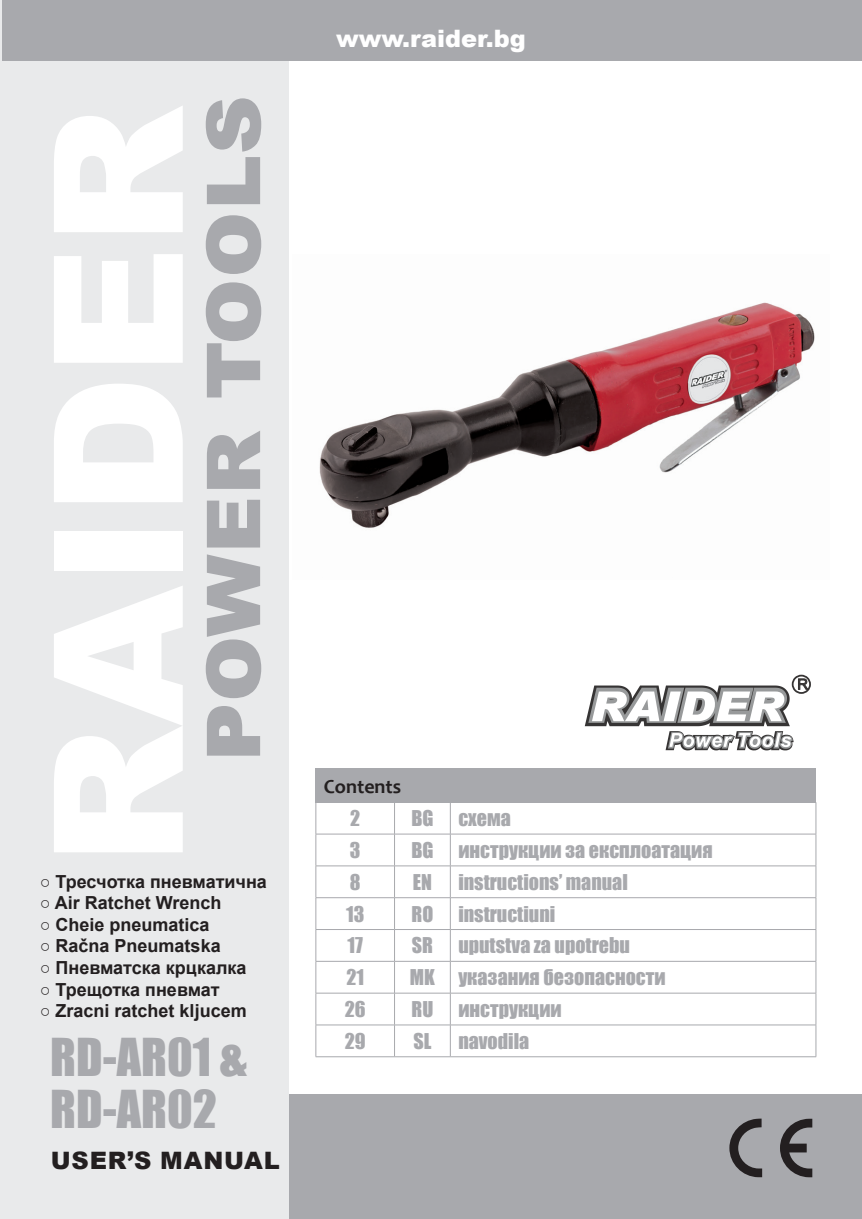
<style>
.page{position:relative;width:862px;height:1219px;background:#fff}
.page>*{position:absolute;margin:0;border:0;box-sizing:border-box;transform-origin:0 0}
.Body_Text_2{font:900 180px "Arial";color:#fff}
.Body_Text_2-2{font:900 96px "Arial";color:#a8a9ad}
.t1{font:48px/52px "Impact";color:#a8a9ad}
.Body_Text_2-3{font:900 24px "Arial";color:#fff}
.t2{font:900 24px "Arial";letter-spacing:.035em;color:#231f20}
.t3{font:20px "Impact";color:#a8a9ad}
.t4{font:700 20px "Candara";color:#231f20}
.SUB_1{font:700 18px "Arial";color:#231f20}
</style>
<div class="page">
<div style="left:2px;top:1094px;width:860px;height:125px;background:#a8a9ad"></div>
<div style="left:1px;top:0;width:288px;height:1218px;background:#e9eaeb"></div>
<div style="left:2px;top:0;width:860px;height:61px;background:#a8a9ad"></div>
<div style="left:316px;top:768px;width:500px;height:34px;background:#a8a9ad"></div>
<hr style="left:815px;top:802px;width:1px;height:32px;background:#a8a9ad">
<hr style="left:394px;top:834px;width:56px;height:1px;background:#a8a9ad">
<hr style="left:450px;top:834px;width:366px;height:1px;background:#a8a9ad">
<hr style="left:815px;top:834px;width:1px;height:32px;background:#a8a9ad">
<hr style="left:315px;top:866px;width:1px;height:31px;background:#a8a9ad">
<hr style="left:394px;top:865px;width:56px;height:1px;background:#a8a9ad">
<hr style="left:394px;top:866px;width:1px;height:31px;background:#a8a9ad">
<hr style="left:450px;top:865px;width:366px;height:1px;background:#a8a9ad">
<hr style="left:450px;top:866px;width:1px;height:31px;background:#a8a9ad">
<hr style="left:815px;top:866px;width:1px;height:31px;background:#a8a9ad">
<hr style="left:316px;top:897px;width:78px;height:1px;background:#a8a9ad">
<hr style="left:315px;top:898px;width:1px;height:31px;background:#a8a9ad">
<hr style="left:394px;top:897px;width:56px;height:1px;background:#a8a9ad">
<hr style="left:394px;top:898px;width:1px;height:31px;background:#a8a9ad">
<hr style="left:450px;top:897px;width:366px;height:1px;background:#a8a9ad">
<hr style="left:450px;top:898px;width:1px;height:31px;background:#a8a9ad">
<hr style="left:815px;top:898px;width:1px;height:31px;background:#a8a9ad">
<hr style="left:316px;top:929px;width:78px;height:1px;background:#a8a9ad">
<hr style="left:315px;top:930px;width:1px;height:31px;background:#a8a9ad">
<hr style="left:394px;top:929px;width:56px;height:1px;background:#a8a9ad">
<hr style="left:394px;top:930px;width:1px;height:31px;background:#a8a9ad">
<hr style="left:450px;top:929px;width:366px;height:1px;background:#a8a9ad">
<hr style="left:450px;top:930px;width:1px;height:31px;background:#a8a9ad">
<hr style="left:815px;top:930px;width:1px;height:31px;background:#a8a9ad">
<hr style="left:316px;top:961px;width:78px;height:1px;background:#a8a9ad">
<hr style="left:315px;top:962px;width:1px;height:31px;background:#a8a9ad">
<hr style="left:394px;top:961px;width:56px;height:1px;background:#a8a9ad">
<hr style="left:394px;top:962px;width:1px;height:31px;background:#a8a9ad">
<hr style="left:450px;top:961px;width:366px;height:1px;background:#a8a9ad">
<hr style="left:450px;top:962px;width:1px;height:31px;background:#a8a9ad">
<hr style="left:815px;top:962px;width:1px;height:31px;background:#a8a9ad">
<hr style="left:316px;top:993px;width:78px;height:1px;background:#a8a9ad">
<hr style="left:315px;top:993px;width:1px;height:32px;background:#a8a9ad">
<hr style="left:394px;top:993px;width:56px;height:1px;background:#a8a9ad">
<hr style="left:394px;top:993px;width:1px;height:32px;background:#a8a9ad">
<hr style="left:450px;top:993px;width:366px;height:1px;background:#a8a9ad">
<hr style="left:450px;top:993px;width:1px;height:32px;background:#a8a9ad">
<hr style="left:815px;top:993px;width:1px;height:32px;background:#a8a9ad">
<hr style="left:316px;top:1025px;width:78px;height:1px;background:#a8a9ad">
<hr style="left:315px;top:1025px;width:1px;height:31px;background:#a8a9ad">
<hr style="left:394px;top:1025px;width:56px;height:1px;background:#a8a9ad">
<hr style="left:394px;top:1025px;width:1px;height:31px;background:#a8a9ad">
<hr style="left:450px;top:1025px;width:366px;height:1px;background:#a8a9ad">
<hr style="left:450px;top:1025px;width:1px;height:31px;background:#a8a9ad">
<hr style="left:815px;top:1025px;width:1px;height:31px;background:#a8a9ad">
<hr style="left:316px;top:1056px;width:78px;height:1px;background:#a8a9ad">
<hr style="left:394px;top:1056px;width:56px;height:1px;background:#a8a9ad">
<hr style="left:450px;top:1056px;width:366px;height:1px;background:#a8a9ad">
<hr style="left:315px;top:802px;width:1px;height:32px;background:#a8a9ad">
<hr style="left:394px;top:802px;width:1px;height:32px;background:#a8a9ad">
<hr style="left:450px;top:802px;width:1px;height:32px;background:#a8a9ad">
<hr style="left:316px;top:834px;width:78px;height:1px;background:#a8a9ad">
<hr style="left:315px;top:834px;width:1px;height:32px;background:#a8a9ad">
<hr style="left:394px;top:834px;width:1px;height:32px;background:#a8a9ad">
<hr style="left:450px;top:834px;width:1px;height:32px;background:#a8a9ad">
<hr style="left:316px;top:865px;width:78px;height:1px;background:#a8a9ad">
<svg style="left:585px;top:674px;width:226px;height:76px"></svg>
<svg style="left:729px;top:1119px;width:33px;height:58px"></svg>
<svg style="left:780px;top:1119px;width:32px;height:58px"></svg>
<img style="left:319px;top:302px;width:496px;height:226px">
<p class="Body_Text_2" style="left:-12px;top:866px;width:762px;rotate:-90deg">RAIDER</p>
<p class="Body_Text_2-2" style="left:156px;top:763px;width:669px;rotate:-90deg">power tools</p>
<p class="SUB_1" style="left:40px;top:869px;width:229px">○ Тресчотка пневматична</p>
<p class="SUB_1" style="left:40px;top:890px;width:183px">○ Air Ratchet Wrench</p>
<p class="SUB_1" style="left:40px;top:912px;width:171px">○ Cheie pneumatica</p>
<p class="SUB_1" style="left:40px;top:933px;width:182px">○ Račna Pneumatska</p>
<p class="SUB_1" style="left:40px;top:955px;width:208px">○ Пневматска крцкалка</p>
<p class="SUB_1" style="left:40px;top:977px;width:182px">○ Трещотка пневмат</p>
<p class="SUB_1" style="left:40px;top:998px;width:208px">○ Zracni ratchet kljucem</p>
<p class="t1" style="left:50px;top:1030px;width:198px">RD-AR01 &amp;<br>RD-AR02</p>
<p class="t2" style="left:51px;top:1143px;width:230px">USER’S MANUAL</p>
<p class="Body_Text_2-3" style="left:336px;top:21px;width:191px">www.raider.bg</p>
<p class="t4" style="left:324px;top:773px;width:79px">Contents</p>
<p class="t3" style="left:350px;top:803px;width:12px">2</p>
<p class="t3" style="left:411px;top:803px;width:24px">BG</p>
<p class="t3" style="left:458px;top:803px;width:54px">схема</p>
<p class="t3" style="left:350px;top:834px;width:12px">3</p>
<p class="t3" style="left:411px;top:834px;width:24px">BG</p>
<p class="t3" style="left:458px;top:834px;width:256px">инструкции за експлоатация</p>
<p class="t3" style="left:350px;top:866px;width:12px">8</p>
<p class="t3" style="left:413px;top:866px;width:21px">EN</p>
<p class="t3" style="left:458px;top:866px;width:171px">instructions’ manual</p>
<p class="t3" style="left:346px;top:898px;width:20px">13</p>
<p class="t3" style="left:411px;top:898px;width:23px">RO</p>
<p class="t3" style="left:458px;top:898px;width:98px">instructiuni</p>
<p class="t3" style="left:347px;top:930px;width:17px">17</p>
<p class="t3" style="left:412px;top:930px;width:23px">SR</p>
<p class="t3" style="left:458px;top:930px;width:173px">uputstva za upotrebu</p>
<p class="t3" style="left:346px;top:962px;width:19px">21</p>
<p class="t3" style="left:410px;top:962px;width:27px">MK</p>
<p class="t3" style="left:458px;top:962px;width:209px">указания безопасности</p>
<p class="t3" style="left:345px;top:994px;width:22px">26</p>
<p class="t3" style="left:411px;top:994px;width:23px">RU</p>
<p class="t3" style="left:458px;top:994px;width:105px">инструкции</p>
<p class="t3" style="left:345px;top:1025px;width:22px">29</p>
<p class="t3" style="left:413px;top:1025px;width:19px">SL</p>
<p class="t3" style="left:458px;top:1025px;width:72px">navodila</p>
</div>
